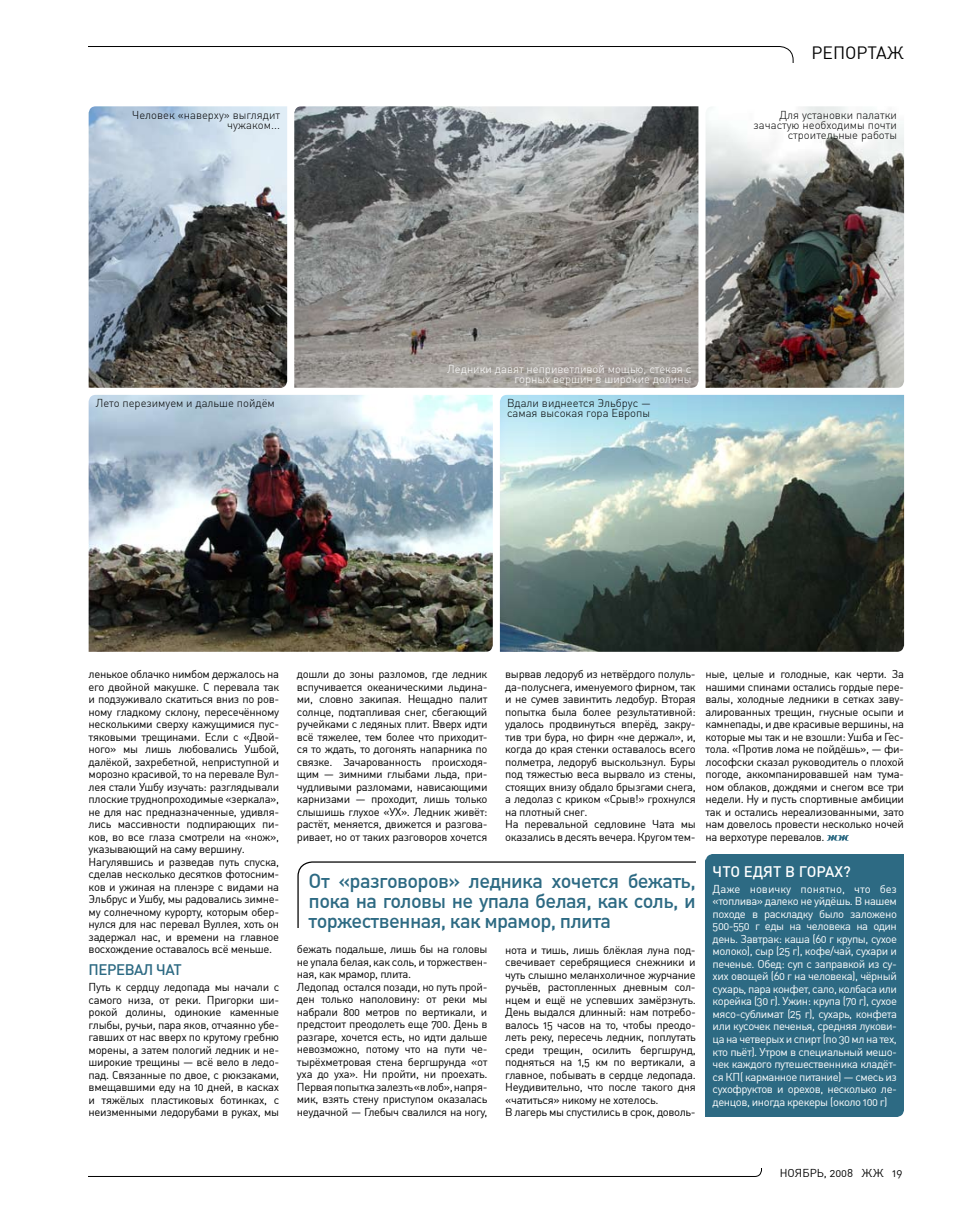
<style>
.page{position:relative;width:975px;height:1223px;background:#fff}
.page>*{position:absolute;margin:0;border:0;box-sizing:border-box;transform-origin:0 0}
.t1{font:20px/20px "DIN Cyr Medium Alternate";letter-spacing:-.03em;color:#2d6a83;text-align:justify}
.t2{font:17.5px "DIN Cyr Regular Alternate";color:#000}
.t3{font:15px "DIN Cyr Medium Alternate";color:#fff}
.t4{font:15px "DIN Cyr Medium Alternate";letter-spacing:-.03em;color:#2d6a83}
.t5{font:11.25px/12.5px "DIN Cyr Regular Alternate";letter-spacing:-.03em;color:#000}
.t6{font:11.25px/12.5px "DIN Cyr Regular Alternate";letter-spacing:-.04em;color:#fff;text-align:justify}
.t7{font:11.25px/10px "DIN Cyr Light Alternate";color:#000;text-align:right}
.t8{font:11.25px/10px "DIN Cyr Light Alternate";color:#fff;text-align:right}
.t9{font:11.25px "DIN Cyr Regular Alternate";color:#000}
</style>
<div class="page">
<img style="left:89px;top:395px;width:404px;height:257px">
<img style="left:500px;top:395px;width:404px;height:257px">
<img style="left:705px;top:106px;width:199px;height:282px">
<img style="left:89px;top:106px;width:198px;height:282px">
<img style="left:294px;top:106px;width:404px;height:282px">
<svg style="left:297px;top:861px;width:398px;height:66px"></svg>
<svg style="left:89px;top:46px;width:704px;height:16px"></svg>
<div style="left:705px;top:854px;width:199px;height:262px;background:#2d6a83"></div>
<svg style="left:826px;top:835px;width:23px;height:6px"></svg>
<svg style="left:896px;top:1109px;width:15px;height:14px"></svg>
<svg style="left:698px;top:847px;width:14px;height:14px"></svg>
<p class="t7" style="left:132px;top:110px;width:149px">Человек «наверху» выглядит чужаком...</p>
<p class="t7" style="left:96px;top:398px;width:181px">Лето перезимуем и дальше пойдём</p>
<h2 class="t2" style="left:811px;top:43px;width:90px">реп ортаж</h2>
<p class="t7" style="left:753px;top:110px;width:145px">Для установки палатки зачастую необходимы почти строительные работы</p>
<p class="t8" style="left:447px;top:364px;width:245px">Ледники давят неприветливой мощью, стекая с горных вершин в широкие долины</p>
<p class="t7" style="left:507px;top:398px;width:145px;text-align:left">Вдали виднеется Эльбрус — самая высокая гора Европы</p>
<p class="t5" style="left:89px;top:668px;width:192px">ленькое облачко нимбом держалось на его двойной макушке. С перевала так и подзуживало скатиться вниз по ров&shy;ному гладкому склону, пересечённому несколькими сверху кажущимися пус&shy;тяковыми трещинами. Если с «Двой&shy;ного» мы лишь любовались Ушбой, далёкой, захребетной, неприступной и морозно красивой, то на перевале Вул&shy;лея стали Ушбу изучать: разглядывали плоские труднопроходимые «зеркала», не для нас предназначенные, удивля&shy;лись массивности подпирающих пи&shy;ков, во все глаза смотрели на «нож», указывающий на саму вершину.<br>Нагулявшись и разведав путь спуска, сделав несколько десятков фотосним&shy;ков и ужиная на пленэре с видами на Эльбрус и Ушбу, мы радовались зимне&shy;му солнечному курорту, которым обер&shy;нулся для нас перевал Вуллея, хоть он задержал нас, и времени на главное восхождение оставалось всё меньше.</p>
<h3 class="t4" style="left:89px;top:961px;width:95px">Перевал Чат</h3>
<p class="t5" style="left:89px;top:981px;width:192px;text-align:justify">Путь к сердцу ледопада мы начали с самого низа, от реки. Пригорки ши&shy;рокой долины, одинокие каменные глыбы, ручьи, пара яков, отчаянно убе&shy;гавших от нас вверх по крутому гребню морены, а затем пологий ледник и не&shy;широкие трещины — всё вело в ледо&shy;пад. Связанные по двое, с рюкзаками, вмещавшими еду на 10 дней, в касках и тяжёлых пластиковых ботинках, с неизменными ледорубами в руках, мы</p>
<p class="t5" style="left:297px;top:668px;width:192px;text-align:justify">дошли до зоны разломов, где ледник вспучивается океаническими льдина&shy;ми, словно закипая. Нещадно палит солнце, подтапливая снег, сбегающий ручейками с ледяных плит. Вверх идти всё тяжелее, тем более что приходит&shy;ся то ждать, то догонять напарника по связке. Зачарованность происходя&shy;щим — зимними глыбами льда, при&shy;чудливыми разломами, нависающими карнизами — проходит, лишь только слышишь глухое «УХ». Ледник живёт: растёт, меняется, движется и разгова&shy;ривает, но от таких разговоров хочется</p>
<p class="t5" style="left:505px;top:668px;width:192px">вырвав ледоруб из нетвёрдого полуль&shy;да-полуснега, именуемого фирном, так и не сумев завинтить ледобур. Вторая попытка была более результативной: удалось продвинуться вперёд, закру&shy;тив три бура, но фирн «не держал», и, когда до края стенки оставалось всего полметра, ледоруб выскользнул. Буры под тяжестью веса вырвало из стены, стоящих внизу обдало брызгами снега, а ледолаз с криком «Срыв!» грохнулся на плотный снег.<br>На перевальной седловине Чата мы оказались в десять вечера. Кругом тем-</p>
<h1 class="t1" style="left:308px;top:870px;width:388px">От «разговоров» ледника хочется бежать, пока на головы не упала белая, как соль, и торжественная, как мрамор, плита</h1>
<p class="t5" style="left:297px;top:943px;width:192px">бежать подальше, лишь бы на головы не упала белая, как соль, и торжествен&shy;ная, как мрамор, плита.<br>Ледопад остался позади, но путь прой&shy;ден только наполовину: от реки мы набрали 800 метров по вертикали, и предстоит преодолеть еще 700. День в разгаре, хочется есть, но идти дальше невозможно, потому что на пути че&shy;тырёхметровая стена бергшрунда «от уха до уха». Н и пройти, ни проехать.<br>Первая попытка залезть «в лоб», напря&shy;мик, взять стену приступом оказалась неудачной — Глебыч свалился на ногу,</p>
<p class="t5" style="left:505px;top:943px;width:192px">нота и тишь, лишь блёклая луна под&shy;свечивает серебрящиеся снежники и чуть слышно меланхоличное журчание ручьёв, растопленных дневным сол&shy;нцем и ещё не успевших замёрзнуть.<br>День выдался длинный: нам потребо&shy;валось 15 часов на то, чтобы преодо&shy;леть реку, пересечь ледник, поплутать среди трещин, осилить бергшрунд, подняться на 1,5 км по вертикали, а главное, побывать в сердце ледопада.<br>Н еудивительно, что после такого дня «чатиться» никому не хотелось.<br>В лагерь мы спустились в срок, доволь-</p>
<p class="t5" style="left:705px;top:668px;width:200px;text-align:justify">ные, целые и голодные, как черти. За нашими спинами остались гордые пере&shy;валы, холодные ледники в сетках заву&shy;алированных трещин, гнусные осыпи и камнепады, и две красивые вершины, на которые мы так и не взошли: Ушба и Гес&shy;тола. «Против лома не пойдёшь», — фи&shy;лософски сказал руководитель о плохой погоде, аккомпанировавшей нам тума&shy;ном облаков, дождями и снегом все три недели. Ну и пусть спортивные амбиции так и остались нереализованными, зато нам довелось провести несколько ночей на верхотуре перевалов.</p>
<h3 class="t3" style="left:712px;top:862px;width:140px">ч то едят в горах?</h3>
<p class="t6" style="left:712px;top:882px;width:186px">Даже новичку понятно, что без «топлива» далеко не уйдёшь. В нашем походе в раскладку было заложено 500-550 г еды на человека на один день. Завтрак: каша (60 г крупы, сухое молоко), сыр (25 г), кофе/чай, сухари и печенье. Обед: суп с заправкой из су&shy;хих овощей (60 г на человека), чёрный сухарь, пара конфет, сало, колбаса или корейка (30 г). Ужин: крупа (70 г), сухое мясо-сублимат (25 г), сухарь, конфета или кусочек печенья, средняя лукови&shy;ца на четверых и спирт (по 30 мл на тех, кто пьёт). Утром в специальный мешо&shy;чек каждого путешественника кладёт&shy;ся КП( карманное питание) — смесь из сухофруктов и орехов, несколько ле&shy;денцов, иногда крекеры (около 100 г)</p>
<p class="t9" style="left:779px;top:1166px;width:124px">нояб рь, 2008 ЖЖ 19</p>
</div>
